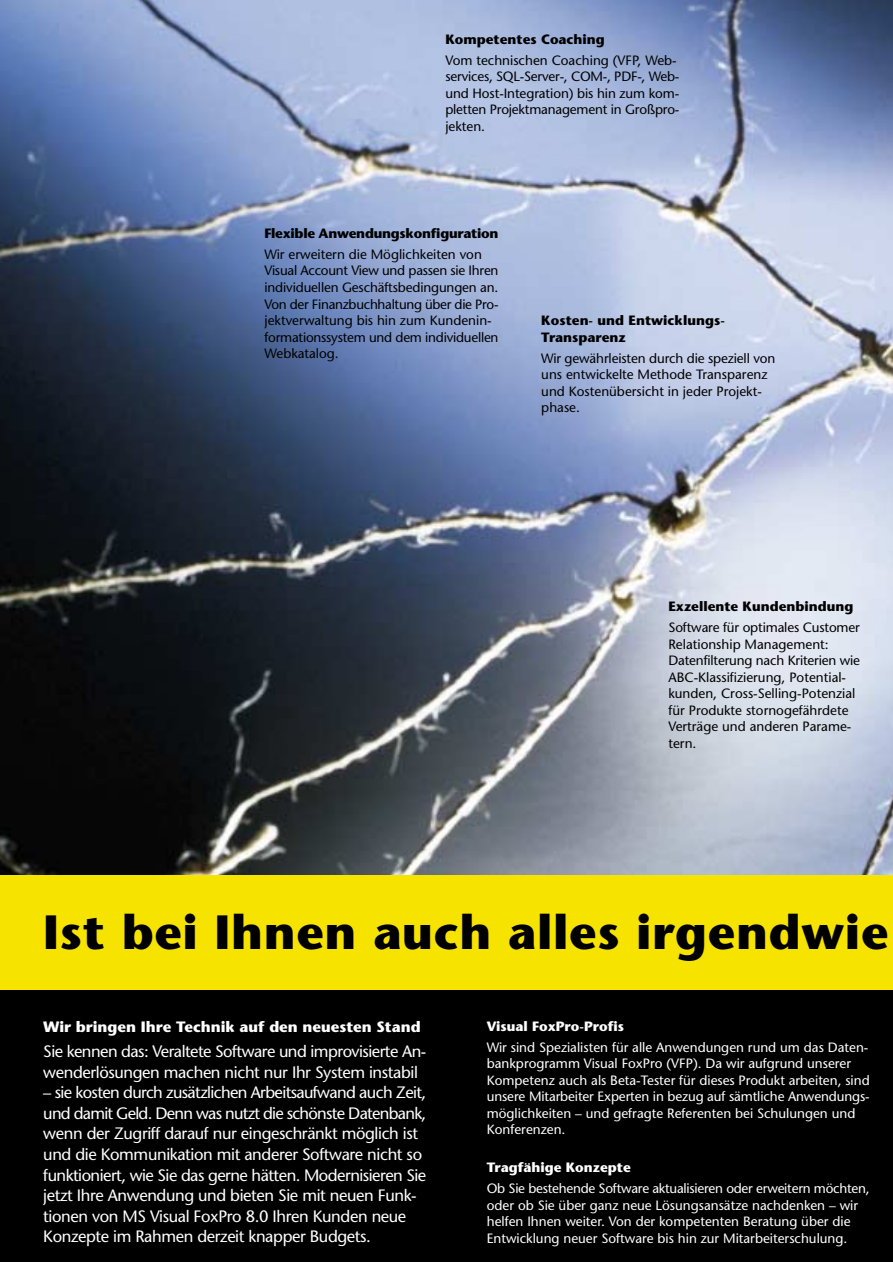
<style>
.page{position:relative;width:893px;height:1262px;background:#fff}
.page>*{position:absolute;margin:0;border:0;box-sizing:border-box;transform-origin:0 0}
.t1{font:700 48px "Stone Sans";letter-spacing:.015em;color:#000}
.t2{font:16.5px/20.5px "Stone Sans";letter-spacing:-.025em;color:#fff}
.t3{font:700 15px "Stone Sans";color:#fff}
.t4{font:13.5px/16.5px "Stone Sans";letter-spacing:-.005em;color:#000}
.t5{font:13.5px/16.5px "Stone Sans";color:#fff}
.t6{font:700 13.5px/16.5px "Stone Sans";color:#000}
.t7{font:700 13.5px "Stone Sans";color:#fff}
.t8{font:700 13.5px "Stone Sans";letter-spacing:-.02em;color:#000}
</style>
<div class="page">
<img style="left:0;top:0;width:892px;height:875px">
<div style="left:0;top:1000px;width:892px;height:261px;background:#000"></div>
<div style="left:0;top:987px;width:892px;height:20px;background:#000"></div>
<div style="left:0;top:875px;width:892px;height:115px;background:#f7e300"></div>
<p class="t6" style="left:445px;top:33px;width:161px">Kompetentes Coaching</p>
<p class="t4" style="left:445px;top:53px;width:235px">Vom technischen Coaching (VFP, Web&shy;services, SQL-Server-, COM-, PDF-, Web&shy;und Host-Integration) bis hin zum kom&shy;pletten Projektmanagement in Großpro&shy;jekten.</p>
<p class="t8" style="left:264px;top:228px;width:235px">Flexible Anwendungskonfiguration</p>
<p class="t4" style="left:264px;top:247px;width:235px">Wir erweitern die Möglichkeiten von Visual Account View und passen sie Ihren individuellen Geschäftsbedingungen an.<br>Von der Finanzbuchhaltung über die Pro&shy;jektverwaltung bis hin zum Kundenin&shy;formationssystem und dem individuellen Webkatalog.</p>
<p class="t6" style="left:541px;top:314px;width:185px">Kosten- und Entwicklungs-<br>Transparenz</p>
<p class="t4" style="left:541px;top:351px;width:235px">Wir gewährleisten durch die speziell von uns entwickelte Methode Transparenz und Kostenübersicht in jeder Projekt&shy;phase.</p>
<p class="t6" style="left:668px;top:600px;width:186px">Exzellente Kundenbindung</p>
<p class="t4" style="left:668px;top:620px;width:193px">Software für optimales Customer<br>Relationship Management:<br>Datenfilterung nach Kriterien wie<br>ABC-Klassifizierung, Potential&shy;kunden, Cross-Selling-Potenzial für Produkte stornogefährdete<br>Verträge und anderen Parame&shy;tern.</p>
<h1 class="t1" style="left:43px;top:913px;width:846px">Ist bei Ihnen auch alles irgendwie</h1>
<p class="t3" style="left:43px;top:1021px;width:379px">Wir bringen Ihre Technik auf den neuesten Stand</p>
<p class="t2" style="left:43px;top:1042px;width:384px">Sie kennen das: Veraltete Software und improvisierte An&shy;wenderlösungen machen nicht nur Ihr System instabil</p>
<p class="t2" style="left:43px;top:1084px;width:384px">– sie kosten durch zusätzlichen Arbeitsaufwand auch Zeit, und damit Geld. Denn was nutzt die schönste Datenbank, wenn der Zugriff darauf nur eingeschränkt möglich ist und die Kommunikation mit anderer Software nicht so funktioniert, wie Sie das gerne hätten. Modernisieren Sie jetzt Ihre Anwendung und bieten Sie mit neuen Funk&shy;tionen von MS Visual FoxPro 8.0 Ihren Kunden neue Konzepte im Rahmen derzeit knapper Budgets.</p>
<p class="t7" style="left:487px;top:1021px;width:139px">Visual FoxPro-Profis</p>
<p class="t5" style="left:487px;top:1040px;width:384px">Wir sind Spezialisten für alle Anwendungen rund um das Daten&shy;bankprogramm Visual FoxPro (VFP). Da wir aufgrund unserer Kompetenz auch als Beta-Tester für dieses Produkt arbeiten, sind unsere Mitarbeiter Experten in bezug auf sämtliche Anwendungs&shy;möglichkeiten – und gefragte Referenten bei Schulungen und Konferenzen.</p>
<p class="t7" style="left:487px;top:1162px;width:145px">Tragfähige Konzepte</p>
<p class="t5" style="left:487px;top:1181px;width:384px">Ob Sie bestehende Software aktualisieren oder erweitern möchten, oder ob Sie über ganz neue Lösungsansätze nachdenken – wir helfen Ihnen weiter. Von der kompetenten Beratung über die Entwicklung neuer Software bis hin zur Mitarbeiterschulung.</p>
</div>
